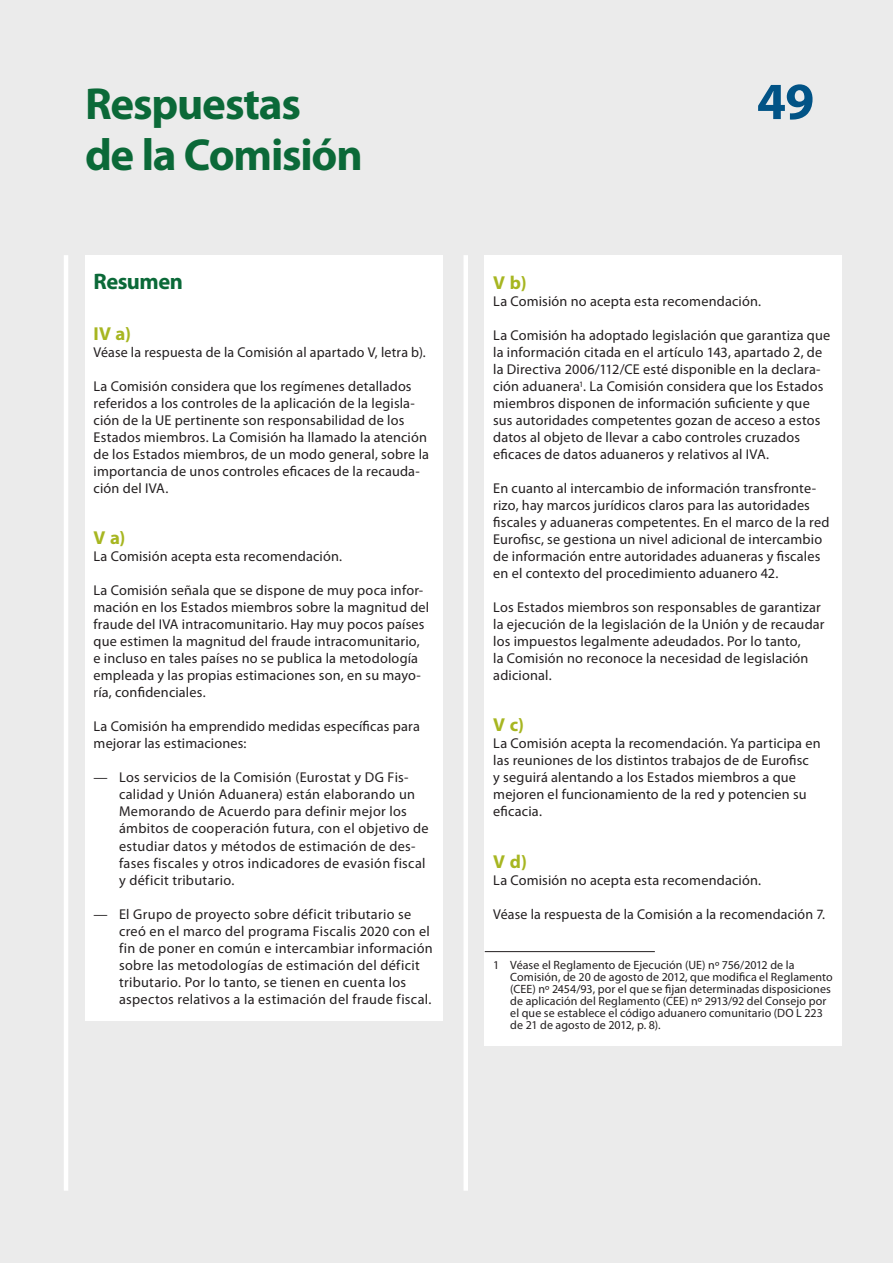
<style>
.page{position:relative;width:893px;height:1263px;background:#ebebeb}
.page>*{position:absolute;margin:0;border:0;box-sizing:border-box;transform-origin:0 0}
.t1{font:700 52.5px "Myriad Pro";color:#015386}
.K_01_-_REP_TITRE_1{font:700 45px/51px "Myriad Pro";letter-spacing:-.025em;color:#0b6938}
.K_02_-_REP_TITRE_1_1{font:700 22.5px "Myriad Pro";letter-spacing:-.02em;color:#0b6938}
.K_03_-_REP_CHIFFRE{font:700 18.75px "Myriad Pro";color:#a7b621}
.K_04_-_REP_TEXTE_COU{font:14.25px/17px "Myriad Pro";letter-spacing:.01em;color:#231f20}
.K_05_-_REP___TEXTE{font:14.25px/17px "Myriad Pro";letter-spacing:.025em;color:#231f20}
.K_06_-_REP_FOOTNOTES{font:12px/12px "Myriad Pro";letter-spacing:.01em;color:#231f20}
</style>
<div class="page">
<hr style="left:64px;top:255px;width:4px;height:936px;background:#fff">
<div style="left:463px;top:255px;width:5px;height:936px;background:#fff"></div>
<div style="left:485px;top:255px;width:357px;height:791px;background:#fff"></div>
<hr style="left:485px;top:951px;width:170px;height:1px;background:#231f20">
<div style="left:85px;top:255px;width:357px;height:765px;background:#fff"></div>
<p class="K_01_-_REP_TITRE_1" style="left:85px;top:77px;width:279px">Respuestas<br>de la Comisión</p>
<p class="K_02_-_REP_TITRE_1_1" style="left:94px;top:267px;width:91px">Resumen</p>
<p class="K_03_-_REP_CHIFFRE" style="left:94px;top:322px;width:39px">IV a)</p>
<p class="K_04_-_REP_TEXTE_COU" style="left:94px;top:344px;width:334px">Véase la respuesta de la Comisión al apartado V, letra b).</p>
<p class="K_04_-_REP_TEXTE_COU" style="left:94px;top:378px;width:337px">La Comisión considera que los regímenes detallados referidos a los controles de la aplicación de la legisla&shy;ción de la UE pertinente son responsabilidad de los Estados miembros. La Comisión ha llamado la atención de los Estados miembros, de un modo general, sobre la importancia de unos controles eficaces de la recauda&shy;ción del IVA.</p>
<p class="K_03_-_REP_CHIFFRE" style="left:94px;top:526px;width:33px">V a)</p>
<p class="K_04_-_REP_TEXTE_COU" style="left:94px;top:548px;width:250px">La Comisión acepta esta recomendación.</p>
<p class="K_04_-_REP_TEXTE_COU" style="left:94px;top:582px;width:337px">La Comisión señala que se dispone de muy poca infor&shy;mación en los Estados miembros sobre la magnitud del fraude del IVA intracomunitario. Hay muy pocos países que estimen la magnitud del fraude intracomunitario, e incluso en tales países no se publica la metodología empleada y las propias estimaciones son, en su mayo&shy;ría, confidenciales.</p>
<p class="K_04_-_REP_TEXTE_COU" style="left:94px;top:718px;width:328px">La Comisión ha emprendido medidas específicas para mejorar las estimaciones:</p>
<p class="K_05_-_REP___TEXTE" style="left:119px;top:769px;width:311px;text-indent:-26px">— Los servicios de la Comisión (Eurostat y DG Fis&shy;calidad y Unión Aduanera) están elaborando un Memorando de Acuerdo para definir mejor los ámbitos de cooperación futura, con el objetivo de estudiar datos y métodos de estimación de des&shy;fases fiscales y otros indicadores de evasión fiscal y déficit tributario.</p>
<p class="K_05_-_REP___TEXTE" style="left:119px;top:905px;width:315px;text-indent:-26px">— El Grupo de proyecto sobre déficit tributario se creó en el marco del programa Fiscalis 2020 con el fin de poner en común e intercambiar información sobre las metodologías de estimación del déficit tributario. Por lo tanto, se tienen en cuenta los aspectos relativos a la estimación del fraude fiscal.</p>
<p class="t1" style="left:757px;top:67px;width:59px">49</p>
<p class="K_03_-_REP_CHIFFRE" style="left:493px;top:271px;width:35px">V b)</p>
<p class="K_04_-_REP_TEXTE_COU" style="left:493px;top:293px;width:269px">La Comisión no acepta esta recomendación.</p>
<p class="K_04_-_REP_TEXTE_COU" style="left:493px;top:327px;width:338px">La Comisión ha adoptado legislación que garantiza que la información citada en el artículo 143, apartado 2, de la Directiva 2006/112/CE esté disponible en la declara&shy;ción aduanera<sup>1</sup>. La Comisión considera que los Estados miembros disponen de información suficiente y que sus autoridades competentes gozan de acceso a estos datos al objeto de llevar a cabo controles cruzados eficaces de datos aduaneros y relativos al IVA.</p>
<p class="K_04_-_REP_TEXTE_COU" style="left:493px;top:480px;width:338px">En cuanto al intercambio de información transfronte&shy;rizo, hay marcos jurídicos claros para las autoridades fiscales y aduaneras competentes. En el marco de la red Eurofisc, se gestiona un nivel adicional de intercambio de información entre autoridades aduaneras y fiscales en el contexto del procedimiento aduanero 42.</p>
<p class="K_04_-_REP_TEXTE_COU" style="left:493px;top:599px;width:333px">Los Estados miembros son responsables de garantizar la ejecución de la legislación de la Unión y de recaudar los impuestos legalmente adeudados. Por lo tanto,<br>la Comisión no reconoce la necesidad de legislación adicional.</p>
<p class="K_03_-_REP_CHIFFRE" style="left:493px;top:713px;width:32px">V c)</p>
<p class="K_04_-_REP_TEXTE_COU" style="left:493px;top:735px;width:329px">La Comisión acepta la recomendación. Ya participa en las reuniones de los distintos trabajos de de Eurofisc<br>y seguirá alentando a los Estados miembros a que mejoren el funcionamiento de la red y potencien su eficacia.</p>
<p class="K_03_-_REP_CHIFFRE" style="left:493px;top:849px;width:35px">V d)</p>
<p class="K_04_-_REP_TEXTE_COU" style="left:493px;top:871px;width:269px">La Comisión no acepta esta recomendación.</p>
<p class="K_04_-_REP_TEXTE_COU" style="left:493px;top:905px;width:333px">Véase la respuesta de la Comisión a la recomendación 7.</p>
<p class="K_06_-_REP_FOOTNOTES" style="left:510px;top:958px;width:324px;text-indent:-17px">1 Véase el Reglamento de Ejecución (UE) nº 756/2012 de la Comisión, de 20 de agosto de 2012, que modifica el Reglamento (CEE) nº 2454/93, por el que se fijan determinadas disposiciones de aplicación del Reglamento (CEE) nº 2913/92 del Consejo por el que se establece el código aduanero comunitario (DO L 223 de 21 de agosto de 2012, p. 8).</p>
</div>
